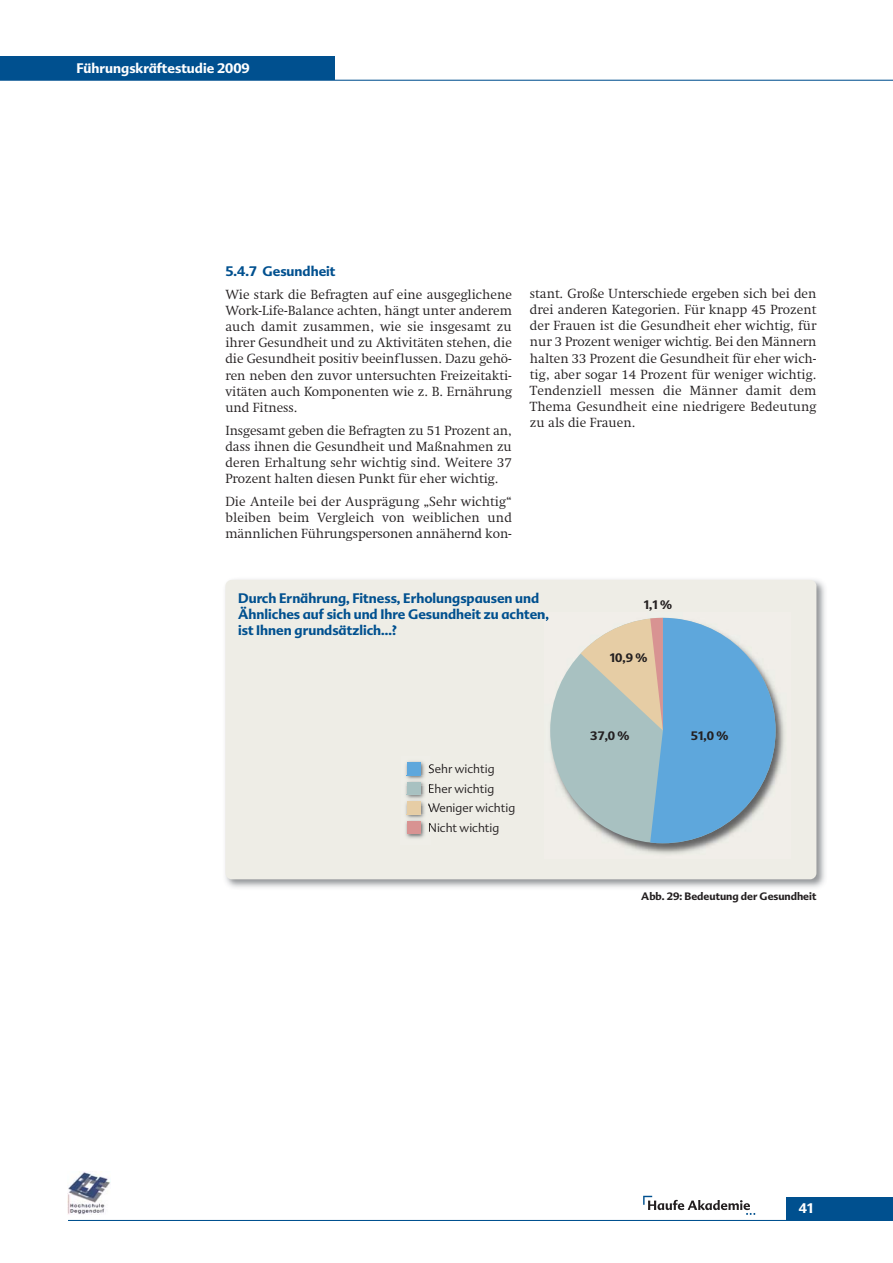
<style>
.page{position:relative;width:893px;height:1263px;background:#fff}
.page>*{position:absolute;margin:0;border:0;box-sizing:border-box;transform-origin:0 0}
.t1{font:300 13.5px/16.2px "Swift Com";color:#231f20;text-align:justify}
.t2{font:700 13.5px/16.2px "Advert";color:#00508f}
.t3{font:700 13.5px "Advert";color:#fff}
.t4{font:300 12px/19.5px "Advert";color:#231f20}
.t5{font:700 12px "Advert";color:#231f20}
.t6{font:700 10.5px "Advert";color:#231f20}
</style>
<div class="page">
<div style="left:0;top:56px;width:335px;height:24px;background:#00508f"></div>
<svg style="left:643px;top:1196px;width:112px;height:19px"></svg>
<hr style="left:0;top:80px;width:893px;height:1px;background:#00508f">
<hr style="left:68px;top:1220px;width:825px;height:1px;background:#00508f">
<div style="left:786px;top:1196px;width:107px;height:24px;background:#00508f"></div>
<img style="left:67px;top:1171px;width:43px;height:43px">
<img style="left:225px;top:579px;width:600px;height:309px">
<div style="left:225px;top:580px;width:591px;height:299px;background:#eeede6;border-radius:6px"></div>
<img style="left:544px;top:613px;width:240px;height:241px">
<div style="left:550px;top:618px;width:226px;height:225px;background:#a8c1c1;border-radius:50%"></div>
<svg style="left:581px;top:618px;width:195px;height:225px"></svg>
<img style="left:405px;top:761px;width:24px;height:78px">
<svg style="left:429px;top:764px;width:2px;height:10px"></svg>
<div style="left:407px;top:762px;width:14px;height:13px;background:#5ea7dc"></div>
<svg style="left:429px;top:784px;width:2px;height:9px"></svg>
<svg style="left:407px;top:775px;width:14px;height:1px"></svg>
<div style="left:407px;top:782px;width:14px;height:13px;background:#a8c1c1"></div>
<svg style="left:428px;top:803px;width:3px;height:9px"></svg>
<svg style="left:407px;top:795px;width:14px;height:1px"></svg>
<div style="left:407px;top:801px;width:14px;height:13px;background:#e6cda5"></div>
<svg style="left:429px;top:823px;width:2px;height:9px"></svg>
<svg style="left:407px;top:814px;width:14px;height:1px"></svg>
<div style="left:407px;top:821px;width:14px;height:13px;background:#d89392"></div>
<p class="t3" style="left:77px;top:62px;width:175px">Führungskräftestudie 2009</p>
<p class="t2" style="left:225px;top:264px;width:112px">5.4.7 Gesundheit</p>
<p class="t1" style="left:225px;top:287px;width:288px">Wie stark die Befragten auf eine ausgeglichene Work-Life-Balance achten, hängt unter anderem auch damit zusammen, wie sie insgesamt zu ihrer Gesundheit und zu Aktivitäten stehen, die die Gesundheit positiv beeinflussen. Dazu gehö&shy;ren neben den zuvor untersuchten Freizeitakti&shy;vitäten auch Komponenten wie z. B. Ernährung und Fitness.</p>
<p class="t1" style="left:225px;top:423px;width:288px">Insgesamt geben die Befragten zu 51 Prozent an, dass ihnen die Gesundheit und Maßnahmen zu deren Erhaltung sehr wichtig sind. Weitere 37<br>Prozent halten diesen Punkt für eher wichtig.</p>
<p class="t1" style="left:225px;top:494px;width:288px">Die Anteile bei der Ausprägung „Sehr wichtig“ bleiben beim Vergleich von weiblichen und männlichen Führungspersonen annähernd kon-</p>
<p class="t1" style="left:530px;top:286px;width:288px">stant. Große Unterschiede ergeben sich bei den drei anderen Kategorien. Für knapp 45 Prozent der Frauen ist die Gesundheit eher wichtig, für nur 3 Prozent weniger wichtig. Bei den Männern halten 33 Prozent die Gesundheit für eher wich&shy;tig, aber sogar 14 Prozent für weniger wichtig.<br>Tendenziell messen die Männer damit dem Thema Gesundheit eine niedrigere Bedeutung zu als die Frauen.</p>
<p class="t2" style="left:238px;top:591px;width:312px">Durch Ernährung, Fitness, Erholungspausen und<br>Ähnliches auf sich und Ihre Gesundheit zu achten, ist Ihnen grundsätzlich...?</p>
<p class="t4" style="left:428px;top:760px;width:89px">Sehr wichtig<br>Eher wichtig<br>Weniger wichtig<br>Nicht wichtig</p>
<p class="t5" style="left:644px;top:600px;width:30px">1,1 %</p>
<p class="t5" style="left:610px;top:653px;width:39px">10,9 %</p>
<p class="t5" style="left:590px;top:731px;width:41px">37,0 %</p>
<p class="t5" style="left:691px;top:731px;width:39px">51,0 %</p>
<p class="t6" style="left:641px;top:892px;width:177px">Abb. 29: Bedeutung der Gesundheit</p>
<p class="t3" style="left:799px;top:1203px;width:16px">41</p>
</div>
